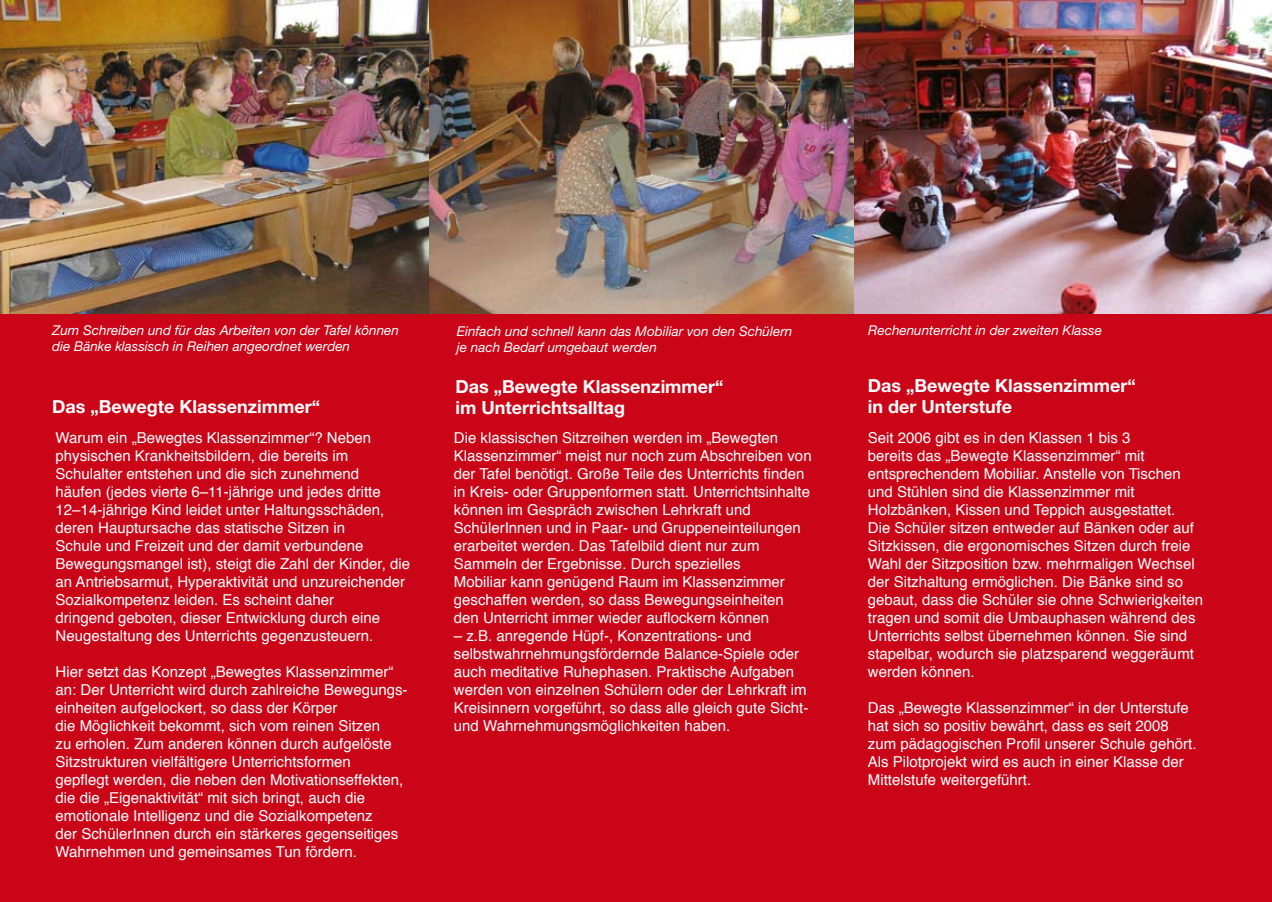
<style>
.page{position:relative;width:1272px;height:902px;background:#fff}
.page>*{position:absolute;margin:0;border:0;box-sizing:border-box;transform-origin:0 0}
.t1{font:700 18px/21px "Helvetica Neue";color:#fff}
.t2{font:15px/18px "Helvetica";color:#fff}
.t3{font:italic 13.5px/16.2px "Helvetica Neue";color:#fff}
</style>
<div class="page">
<div style="left:0;top:0;width:1271px;height:901px;background:#cb0518"></div>
<img style="left:0;top:0;width:1271px;height:313px">
<p class="t3" style="left:52px;top:322px;width:348px">Zum Schreiben und für das Arbeiten von der Tafel können die Bänke klassisch in Reihen angeordnet werden</p>
<p class="t1" style="left:52px;top:395px;width:269px">Das „Bewegte Klassenzimmer“</p>
<p class="t2" style="left:56px;top:428px;width:356px">Warum ein „Bewegtes Klassenzimmer“? Neben physischen Krankheitsbildern, die bereits im Schulalter entstehen und die sich zunehmend<br>häufen (jedes vierte 6–11-jährige und jedes dritte 12–14-jährige Kind leidet unter Haltungsschäden, deren Hauptursache das statische Sitzen in<br>Schule und Freizeit und der damit verbundene Bewegungsmangel ist), steigt die Zahl der Kinder, die an Antriebsarmut, Hyperaktivität und unzureichender Sozialkompetenz leiden. Es scheint daher<br>dringend geboten, dieser Entwicklung durch eine Neugestaltung des Unterrichts gegenzusteuern.</p>
<p class="t2" style="left:56px;top:662px;width:353px">Hier setzt das Konzept „Bewegtes Klassenzimmer“ an: Der Unterricht wird durch zahlreiche Bewegungs&shy;einheiten aufgelockert, so dass der Körper<br>die Möglichkeit bekommt, sich vom reinen Sitzen<br>zu erholen. Zum anderen können durch aufgelöste Sitzstrukturen vielfältigere Unterrichtsformen gepflegt werden, die neben den Motivationseffekten, die die „Eigenaktivität“ mit sich bringt, auch die emotionale Intelligenz und die Sozialkompetenz<br>der SchülerInnen durch ein stärkeres gegenseitiges Wahrnehmen und gemeinsames Tun fördern.</p>
<p class="t3" style="left:457px;top:322px;width:337px">Einfach und schnell kann das Mobiliar von den Schülern je nach Bedarf umgebaut werden</p>
<p class="t1" style="left:455px;top:376px;width:269px">Das „Bewegte Klassenzimmer“ im Unterrichtsalltag</p>
<p class="t2" style="left:454px;top:428px;width:359px">Die klassischen Sitzreihen werden im „Bewegten Klassenzimmer“ meist nur noch zum Abschreiben von der Tafel benötigt. Große Teile des Unterrichts finden in Kreis- oder Gruppenformen statt. Unterrichtsinhalte können im Gespräch zwischen Lehrkraft und SchülerInnen und in Paar- und Gruppeneinteilungen erarbeitet werden. Das Tafelbild dient nur zum Sammeln der Ergebnisse. Durch spezielles<br>Mobiliar kann genügend Raum im Klassenzimmer geschaffen werden, so dass Bewegungseinheiten den Unterricht immer wieder auflockern können</p>
<p class="t2" style="left:454px;top:626px;width:356px">– z.B. anregende Hüpf-, Konzentrations- und selbstwahrnehmungsfördernde Balance-Spiele oder auch meditative Ruhephasen. Praktische Aufgaben werden von einzelnen Schülern oder der Lehrkraft im Kreisinnern vorgeführt, so dass alle gleich gute Sicht&shy;und Wahrnehmungsmöglichkeiten haben.</p>
<p class="t3" style="left:868px;top:321px;width:235px">Rechenunterricht in der zweiten Klasse</p>
<p class="t1" style="left:867px;top:375px;width:269px">Das „Bewegte Klassenzimmer“ in der Unterstufe</p>
<p class="t2" style="left:867px;top:428px;width:337px">Seit 2006 gibt es in den Klassen 1 bis 3<br>bereits das „Bewegte Klassenzimmer“ mit entsprechendem Mobiliar. Anstelle von Tischen und Stühlen sind die Klassenzimmer mit Holzbänken, Kissen und Teppich ausgestattet.<br>Die Schüler sitzen entweder auf Bänken oder auf Sitzkissen, die ergonomisches Sitzen durch freie Wahl der Sitzposition bzw. mehrmaligen Wechsel der Sitzhaltung ermöglichen. Die Bänke sind so gebaut, dass die Schüler sie ohne Schwierigkeiten tragen und somit die Umbauphasen während des Unterrichts selbst übernehmen können. Sie sind stapelbar, wodurch sie platzsparend weggeräumt werden können.</p>
<p class="t2" style="left:867px;top:698px;width:330px">Das „Bewegte Klassenzimmer“ in der Unterstufe hat sich so positiv bewährt, dass es seit 2008 zum pädagogischen Profil unserer Schule gehört.<br>Als Pilotprojekt wird es auch in einer Klasse der Mittelstufe weitergeführt.</p>
</div>
